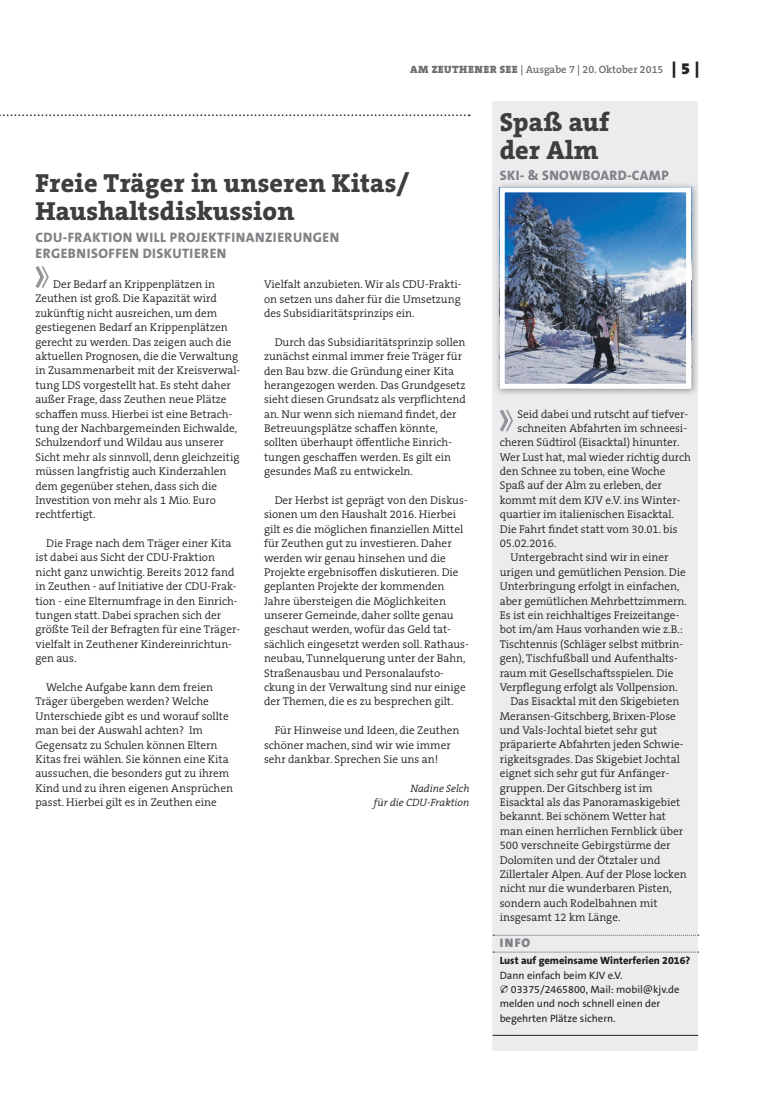
<style>
.page{position:relative;width:762px;height:1117px;background:#fff}
.page>*{position:absolute;margin:0;border:0;box-sizing:border-box;transform-origin:0 0}
.t1{font:800 26.25px/27.5px "The Serif B W8";letter-spacing:.01em;color:#3e3e3f}
.t2{font:800 13.75px/16.2px "The Sans B W8";letter-spacing:.035em;color:#808285}
.t3{font:900 12.5px "The Sans B W9";color:#808285}
.t4{font:300 11.25px/14.4px "The Serif B W4";color:#231f20}
.t5{font:10.62px "The Sans B W5 Plain";color:#231f20}
.t6{font:600 10.62px "The Serif B W6";color:#6c6d70}
.t7{font:800 10.62px "The Sans B W8";color:#231f20}
.t8{font:italic 300 10.62px/14.4px "The Serif B W4";color:#231f20;text-align:right}
.s1{font-family:"The Serif B W9";font-weight:900}
.s2{font-family:"The Serif B W9";font-weight:900;font-size:16.25px;color:#231f20}
</style>
<div class="page">
<svg style="left:0;top:114px;width:470px;height:2px"></svg>
<svg style="left:35px;top:266px;width:14px;height:22px"></svg>
<div style="left:493px;top:101px;width:205px;height:949px;background:#ececee"></div>
<svg style="left:493px;top:934px;width:206px;height:1px"></svg>
<svg style="left:493px;top:951px;width:206px;height:1px"></svg>
<hr style="left:493px;top:1034px;width:205px;height:1px;background:#231f20">
<svg style="left:500px;top:409px;width:13px;height:23px"></svg>
<div style="left:494px;top:181px;width:205px;height:216px;background:#231f20;opacity:.45"></div>
<img style="left:506px;top:193px;width:179px;height:189px">
<div style="left:500px;top:187px;width:191px;height:201px;border:5px solid #fff"></div>
<p class="t6" style="left:410px;top:63px;width:291px"><span class="s1">AM ZEUTHENER SEE</span> | Ausgabe 7 | 20. Oktober 2015 <span class="s2">| 5 |</span></p>
<h1 class="t1" style="left:35px;top:169px;width:375px">Freie Träger in unseren Kitas/<br>Haushaltsdiskussion</h1>
<p class="t2" style="left:36px;top:229px;width:305px">CDU-FRAKTION WILL PROJEKTFINANZIERUNGEN<br>ERGEBNISOFFEN DISKUTIEREN</p>
<p class="t4" style="left:35px;top:277px;width:206px;text-indent:18px">Der Bedarf an Krippenplätzen in Zeuthen ist groß. Die Kapazität wird zukünftig nicht ausreichen, um dem gestiegenen Bedarf an Krippenplätzen gerecht zu werden. Das zeigen auch die aktuellen Prognosen, die die Verwaltung in Zusammenarbeit mit der Kreisverwal&shy;tung LDS vorgestellt hat. Es steht daher außer Frage, dass Zeuthen neue Plätze schaffen muss. Hierbei ist eine Betrach&shy;tung der Nachbargemeinden Eichwalde, Schulzendorf und Wildau aus unserer Sicht mehr als sinnvoll, denn gleichzeitig müssen langfristig auch Kinderzahlen dem gegenüber stehen, dass sich die Investition von mehr als 1 Mio. Euro rechtfertigt.</p>
<p class="t4" style="left:35px;top:536px;width:206px;text-indent:11px">Die Frage nach dem Träger einer Kita ist dabei aus Sicht der CDU-Fraktion nicht ganz unwichtig. Bereits 2012 fand in Zeuthen - auf Initiative der CDU-Frak&shy;tion - eine Elternumfrage in den Einrich&shy;tungen statt. Dabei sprachen sich der größte Teil der Befragten für eine Träger&shy;vielfalt in Zeuthener Kindereinrichtun&shy;gen aus.</p>
<p class="t4" style="left:35px;top:679px;width:199px;text-indent:11px">Welche Aufgabe kann dem freien Träger übergeben werden? Welche Unterschiede gibt es und worauf sollte man bei der Auswahl achten? Im Gegensatz zu Schulen können Eltern Kitas frei wählen. Sie können eine Kita aussuchen, die besonders gut zu ihrem Kind und zu ihren eigenen Ansprüchen passt. Hierbei gilt es in Zeuthen eine</p>
<p class="t4" style="left:264px;top:277px;width:199px;text-align:justify">Vielfalt anzubieten. Wir als CDU-Frakti&shy;on setzen uns daher für die Umsetzung des Subsidiaritätsprinzips ein.</p>
<p class="t4" style="left:264px;top:335px;width:203px;text-indent:11px">Durch das Subsidiaritätsprinzip sollen zunächst einmal immer freie Träger für den Bau bzw. die Gründung einer Kita herangezogen werden. Das Grundgesetz sieht diesen Grundsatz als verpflichtend an. Nur wenn sich niemand findet, der Betreuungsplätze schaffen könnte, sollten überhaupt öffentliche Einrich&shy;tungen geschaffen werden. Es gilt ein gesundes Maß zu entwickeln.</p>
<p class="t4" style="left:264px;top:493px;width:206px;text-indent:11px">Der Herbst ist geprägt von den Diskus&shy;sionen um den Haushalt 2016. Hierbei gilt es die möglichen finanziellen Mittel für Zeuthen gut zu investieren. Daher werden wir genau hinsehen und die Projekte ergebnisoffen diskutieren. Die geplanten Projekte der kommenden Jahre übersteigen die Möglichkeiten unserer Gemeinde, daher sollte genau geschaut werden, wofür das Geld tat&shy;sächlich eingesetzt werden soll. Rathaus&shy;neubau, Tunnelquerung unter der Bahn, Straßenausbau und Personalaufsto&shy;ckung in der Verwaltung sind nur einige der Themen, die es zu besprechen gilt.</p>
<p class="t4" style="left:264px;top:723px;width:197px;text-indent:11px">Für Hinweise und Ideen, die Zeuthen schöner machen, sind wir wie immer sehr dankbar. Sprechen Sie uns an!</p>
<p class="t8" style="left:374px;top:780px;width:97px">Nadine Selch<br>für die CDU-Fraktion</p>
<h1 class="t1" style="left:500px;top:108px;width:111px">Spaß auf der Alm</h1>
<p class="t2" style="left:500px;top:167px;width:170px">SKI- &amp; SNOWBOARD-CAMP</p>
<p class="t4" style="left:517px;top:406px;width:172px">Seid dabei und rutscht auf tiefver-</p>
<p class="t4" style="left:517px;top:421px;width:171px">schneiten Abfahrten im schneesi-</p>
<p class="t4" style="left:500px;top:435px;width:181px">cheren Südtirol (Eisacktal) hinunter.</p>
<p class="t4" style="left:500px;top:449px;width:193px">Wer Lust hat, mal wieder richtig durch</p>
<p class="t4" style="left:500px;top:464px;width:167px">den Schnee zu toben, eine Woche</p>
<p class="t4" style="left:500px;top:478px;width:164px">Spaß auf der Alm zu erleben, der</p>
<p class="t4" style="left:500px;top:493px;width:182px">kommt mit dem KJV e.V. ins Winter-</p>
<p class="t4" style="left:500px;top:507px;width:176px">quartier im italienischen Eisacktal.</p>
<p class="t4" style="left:500px;top:521px;width:180px">Die Fahrt findet statt vom 30.01. bis</p>
<p class="t4" style="left:500px;top:536px;width:58px">05.02.2016.</p>
<p class="t4" style="left:510px;top:550px;width:160px">Untergebracht sind wir in einer</p>
<p class="t4" style="left:500px;top:564px;width:188px">urigen und gemütlichen Pension. Die</p>
<p class="t4" style="left:500px;top:579px;width:181px">Unterbringung erfolgt in einfachen,</p>
<p class="t4" style="left:500px;top:593px;width:189px">aber gemütlichen Mehrbettzimmern.</p>
<p class="t4" style="left:500px;top:608px;width:181px">Es ist ein reichhaltiges Freizeitange-</p>
<p class="t4" style="left:500px;top:622px;width:185px">bot im/am Haus vorhanden wie z.B.:</p>
<p class="t4" style="left:500px;top:636px;width:185px">Tischtennis (Schläger selbst mitbrin-</p>
<p class="t4" style="left:500px;top:651px;width:180px">gen), Tischfußball und Aufenthalts-</p>
<p class="t4" style="left:500px;top:665px;width:175px">raum mit Gesellschaftsspielen. Die</p>
<p class="t4" style="left:500px;top:679px;width:180px">Verpflegung erfolgt als Vollpension.</p>
<p class="t4" style="left:510px;top:694px;width:170px">Das Eisacktal mit den Skigebieten</p>
<p class="t4" style="left:500px;top:708px;width:178px">Meransen-Gitschberg, Brixen-Plose</p>
<p class="t4" style="left:500px;top:723px;width:159px">und Vals-Jochtal bietet sehr gut</p>
<p class="t4" style="left:500px;top:737px;width:185px">präparierte Abfahrten jeden Schwie-</p>
<p class="t4" style="left:500px;top:751px;width:182px">rigkeitsgrades. Das Skigebiet Jochtal</p>
<p class="t4" style="left:500px;top:766px;width:171px">eignet sich sehr gut für Anfänger-</p>
<p class="t4" style="left:500px;top:780px;width:154px">gruppen. Der Gitschberg ist im</p>
<p class="t4" style="left:500px;top:794px;width:182px">Eisacktal als das Panoramaskigebiet</p>
<p class="t4" style="left:500px;top:809px;width:168px">bekannt. Bei schönem Wetter hat</p>
<p class="t4" style="left:500px;top:823px;width:185px">man einen herrlichen Fernblick über</p>
<p class="t4" style="left:500px;top:838px;width:172px">500 verschneite Gebirgstürme der</p>
<p class="t4" style="left:500px;top:852px;width:162px">Dolomiten und der Ötztaler und</p>
<p class="t4" style="left:500px;top:866px;width:188px">Zillertaler Alpen. Auf der Plose locken</p>
<p class="t4" style="left:500px;top:881px;width:174px">nicht nur die wunderbaren Pisten,</p>
<p class="t4" style="left:500px;top:895px;width:159px">sondern auch Rodelbahnen mit</p>
<p class="t4" style="left:500px;top:910px;width:122px">insgesamt 12 km Länge.</p>
<p class="t3" style="left:500px;top:934px;width:32px">INFO</p>
<p class="t7" style="left:500px;top:953px;width:192px">Lust auf gemeinsame Winterferien 2016?</p>
<p class="t5" style="left:500px;top:967px;width:124px">Dann einfach beim KJV e.V.</p>
<p class="t5" style="left:511px;top:982px;width:170px">03375/2465800, Mail: mobil@kjv.de</p>
<p class="t5" style="left:500px;top:996px;width:162px">melden und noch schnell einen der</p>
<p class="t5" style="left:500px;top:1011px;width:117px">begehrten Plätze sichern.</p>
</div>
